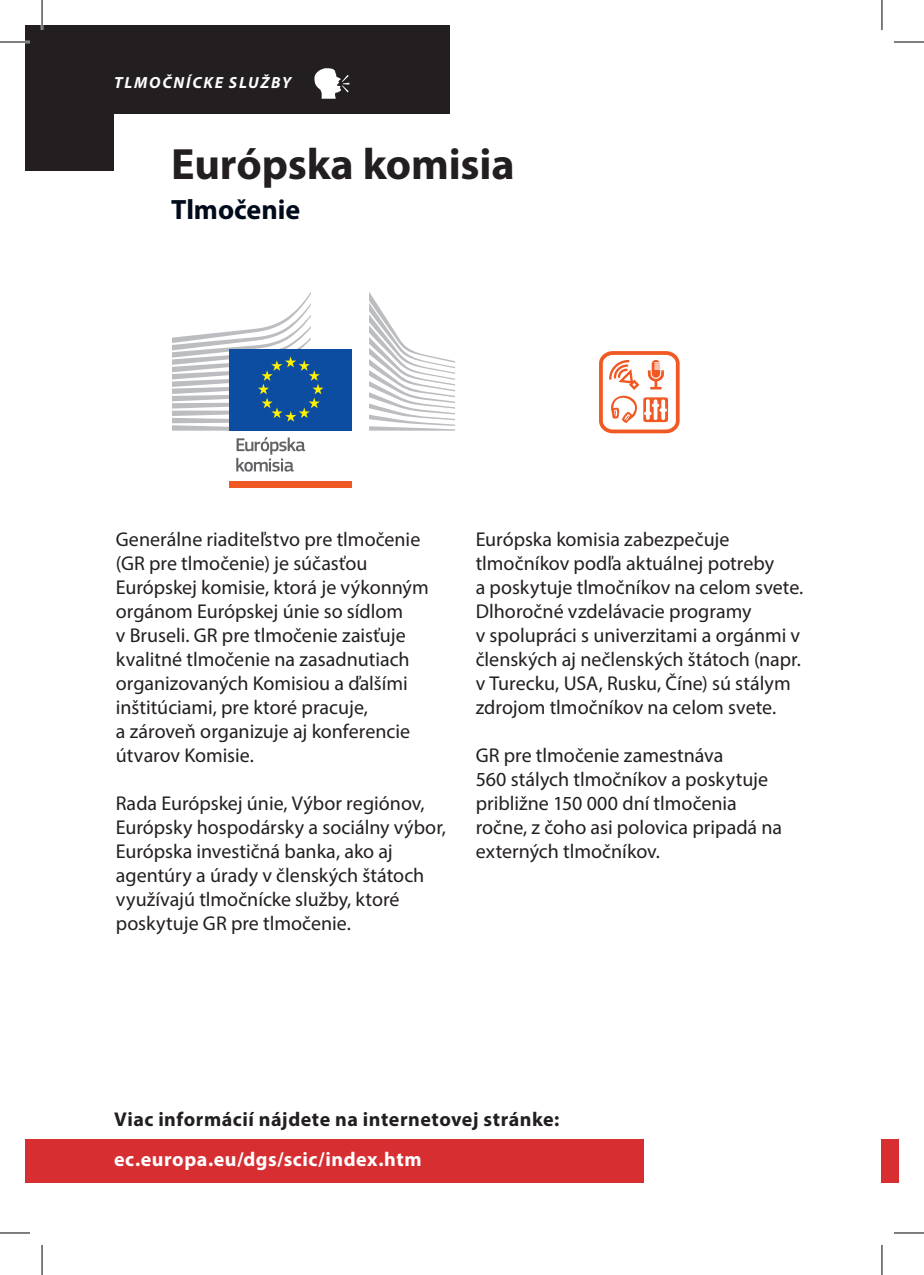
<style>
.page{position:relative;width:924px;height:1275px;background:#fff}
.page>*{position:absolute;margin:0;border:0;box-sizing:border-box;transform-origin:0 0}
.t1{font:700 44px "Myriad Pro";letter-spacing:-.005em;color:#231f20}
.t2{font:700 28px "Myriad Pro";letter-spacing:-.005em;color:#000c1b}
.t3{font:20px/24px "Myriad Pro";color:#231f20}
.t4{font:700 20px "Myriad Pro";letter-spacing:.025em;color:#231f20}
.t5{font:700 20px "Myriad Pro";letter-spacing:.025em;color:#fff}
.t6{font:italic 700 16.2px "Myriad Pro";letter-spacing:.105em;color:#fff}
</style>
<div class="page">
<div style="left:25px;top:1139px;width:618px;height:43px;background:#d72e32"></div>
<div style="left:881px;top:1139px;width:17px;height:43px;background:#d72e32"></div>
<div style="left:25px;top:25px;width:424px;height:146px;background:#231f20"></div>
<svg style="left:314px;top:68px;width:35px;height:31px"></svg>
<div style="left:114px;top:114px;width:767px;height:138px;background:#fff"></div>
<svg style="left:599px;top:351px;width:80px;height:82px"></svg>
<div style="left:229px;top:349px;width:122px;height:82px;background:#0d4da1"></div>
<svg style="left:172px;top:292px;width:151px;height:139px"></svg>
<div style="left:229px;top:481px;width:122px;height:7px;background:#f15924"></div>
<svg style="left:369px;top:292px;width:86px;height:139px"></svg>
<svg style="left:236px;top:437px;width:69px;height:34px"></svg>
<hr style="left:0;top:41px;width:30px;height:2px;background:#fff">
<hr style="left:41px;top:0;width:2px;height:30px;background:#fff">
<hr style="left:0;top:42px;width:30px;height:1px;background:#000">
<hr style="left:893px;top:42px;width:30px;height:1px;background:#000">
<hr style="left:0;top:1232px;width:30px;height:1px;background:#000">
<hr style="left:893px;top:1232px;width:30px;height:1px;background:#000">
<hr style="left:42px;top:0;width:1px;height:30px;background:#000">
<hr style="left:42px;top:1245px;width:1px;height:30px;background:#000">
<hr style="left:881px;top:0;width:1px;height:30px;background:#000">
<hr style="left:881px;top:1245px;width:1px;height:30px;background:#000">
<p class="t6" style="left:114px;top:72px;width:178px">TLMOČNÍCKE SLUŽBY</p>
<h1 class="t1" style="left:171px;top:135px;width:345px">Európska komisia</h1>
<h2 class="t2" style="left:171px;top:191px;width:130px">Tlmočenie</h2>
<p class="t3" style="left:116px;top:527px;width:314px">Generálne riaditeľstvo pre tlmočenie (GR pre tlmočenie) je súčasťou Európskej komisie, ktorá je výkonným orgánom Európskej únie so sídlom<br>v Bruseli. GR pre tlmočenie zaisťuje kvalitné tlmočenie na zasadnutiach organizovaných Komisiou a ďalšími inštitúciami, pre ktoré pracuje,<br>a zároveň organizuje aj konferencie útvarov Komisie.</p>
<p class="t3" style="left:116px;top:791px;width:331px">Rada Európskej únie, Výbor regiónov, Európsky hospodársky a sociálny výbor, Európska investičná banka, ako aj agentúry a úrady v členských štátoch využívajú tlmočnícke služby, ktoré poskytuje GR pre tlmočenie.</p>
<p class="t3" style="left:475px;top:527px;width:329px">Európska komisia zabezpečuje tlmočníkov podľa aktuálnej potreby<br>a poskytuje tlmočníkov na celom svete.<br>Dlhoročné vzdelávacie programy<br>v spolupráci s univerzitami a orgánmi v členských aj nečlenských štátoch (napr. v Turecku, USA, Rusku, Číne) sú stálym zdrojom tlmočníkov na celom svete.</p>
<p class="t3" style="left:475px;top:743px;width:308px">GR pre tlmočenie zamestnáva<br>560 stálych tlmočníkov a poskytuje približne 150 000 dní tlmočenia ročne, z čoho asi polovica pripadá na externých tlmočníkov.</p>
<p class="t4" style="left:114px;top:1106px;width:446px">Viac informácií nájdete na internetovej stránke:</p>
<p class="t5" style="left:114px;top:1146px;width:309px">ec.europa.eu/dgs/scic/index.htm</p>
</div>
